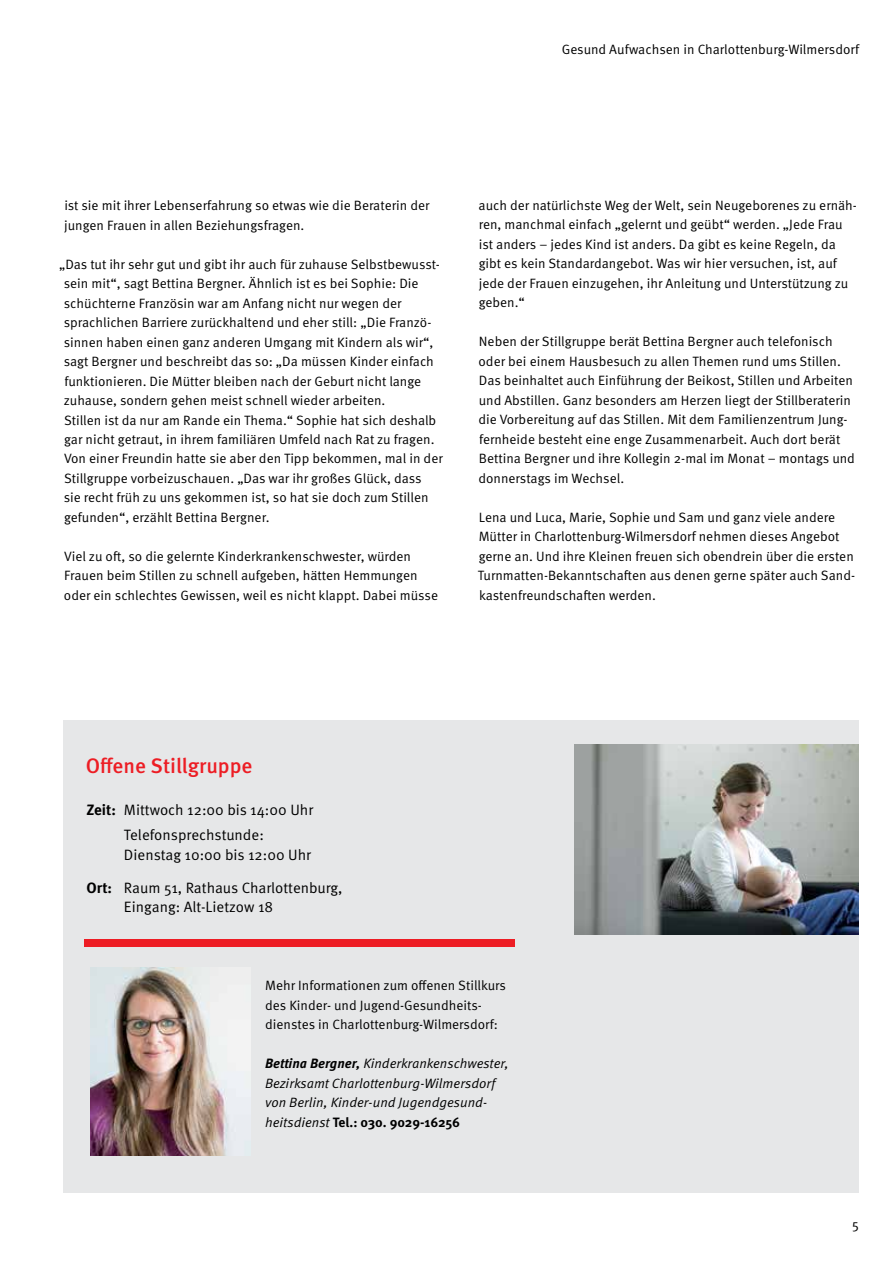
<style>
.page{position:relative;width:893px;height:1263px;background:#fff}
.page>*{position:absolute;margin:0;border:0;box-sizing:border-box;transform-origin:0 0}
.t1{font:500 21px "Meta OT";color:#ed1d24}
.t2{font:15px/19.5px "Meta OT Norm";color:#000}
.t3{font:13.5px/19.5px "Meta OT Norm";color:#000}
.t4{font:13.5px/19.5px "Meta OT Norm Ita";color:#000}
.t5{font:700 13.5px "Meta OT";letter-spacing:-.01em;color:#000}
.s1{font-family:"Meta OT";font-weight:700}
.s2{font-family:"Meta OT";font-weight:700;font-style:italic}
.s3{font-family:"Meta OT Norm Ita";font-weight:400}
</style>
<div class="page">
<div style="left:64px;top:721px;width:795px;height:472px;background:#e6e7e8"></div>
<img style="left:90px;top:967px;width:161px;height:189px">
<div style="left:84px;top:939px;width:430px;height:7px;background:#ed1d24"></div>
<img style="left:575px;top:745px;width:284px;height:189px">
<p class="t3" style="left:562px;top:40px;width:299px">Gesund Aufwachsen in Charlottenburg-Wilmersdorf</p>
<p class="t3" style="left:64px;top:196px;width:367px">ist sie mit ihrer Lebenserfahrung so etwas wie die Beraterin der jungen Frauen in allen Beziehungsfragen.</p>
<p class="t3" style="left:64px;top:254px;width:380px;text-indent:-5px">„Das tut ihr sehr gut und gibt ihr auch für zuhause Selbstbewusst&shy;sein mit“, sagt Bettina Bergner. Ähnlich ist es bei Sophie: Die schüchterne Französin war am Anfang nicht nur wegen der sprachlichen Barriere zurückhaltend und eher still: „Die Franzö&shy;sinnen haben einen ganz anderen Umgang mit Kindern als wir“, sagt Bergner und beschreibt das so: „Da müssen Kinder einfach funktionieren. Die Mütter bleiben nach der Geburt nicht lange zuhause, sondern gehen meist schnell wieder arbeiten.<br>Stillen ist da nur am Rande ein Thema.“ Sophie hat sich deshalb gar nicht getraut, in ihrem familiären Umfeld nach Rat zu fragen.<br>Von einer Freundin hatte sie aber den Tipp bekommen, mal in der Stillgruppe vorbeizuschauen. „Das war ihr großes Glück, dass<br>sie recht früh zu uns gekommen ist, so hat sie doch zum Stillen gefunden“, erzählt Bettina Bergner.</p>
<p class="t3" style="left:64px;top:547px;width:376px">Viel zu oft, so die gelernte Kinderkrankenschwester, würden<br>Frauen beim Stillen zu schnell aufgeben, hätten Hemmungen oder ein schlechtes Gewissen, weil es nicht klappt. Dabei müsse</p>
<p class="t3" style="left:479px;top:196px;width:380px">auch der natürlichste Weg der Welt, sein N eugeborenes zu ernäh&shy;ren, manchmal einfach „gelernt und geübt“ werden. „Jede Frau ist anders – jedes Kind ist anders. Da gibt es keine Regeln, da gibt es kein Standardangebot. Was wir hier versuchen, ist, auf jede der Frauen einzugehen, ihr Anleitung und Unterstützung zu geben.“</p>
<p class="t3" style="left:478px;top:332px;width:378px">N eben der Stillgruppe berät Bettina Bergner auch telefonisch oder bei einem Hausbesuch zu allen Themen rund ums Stillen.<br>Das beinhaltet auch Einführung der Beikost, Stillen und Arbeiten und Abstillen. Ganz besonders am H erzen liegt der Stillberaterin die Vorbereitung auf das Stillen. Mit dem Familienzentrum Jung&shy;fernheide besteht eine enge Zusammenarbeit. Auch dort berät Bettina Bergner und ihre Kollegin 2-mal im Monat – montags und donnerstags im Wechsel.</p>
<p class="t3" style="left:478px;top:508px;width:379px">Lena und Luca, Marie, Sophie und Sam und ganz viele andere Mütter in Charlottenburg-Wilmersdorf nehmen dieses Angebot gerne an. Und ihre Kleinen freuen sich obendrein über die ersten Turnmatten-Bekanntschaften aus denen gerne später auch Sand&shy;kastenfreundschaften werden.</p>
<h1 class="t1" style="left:86px;top:754px;width:168px">Offene Stillgruppe</h1>
<p class="t2" style="left:86px;top:797px;width:228px;line-height:25.5px"><span class="s1">Zeit:</span> Mittwoch 12:00 bis 14:00 Uhr<br>T</p>
<p class="t2" style="left:124px;top:825px;width:189px;text-indent:6px">elefonsprechstunde:<br>Dienstag 10:00 bis 12:00 Uhr</p>
<p class="t2" style="left:124px;top:878px;width:220px;text-indent:-38px"><span class="s1">Ort:</span> Raum 51, Rathaus Charlottenburg,<br>Eingang: Alt-Lietzow 18</p>
<p class="t3" style="left:265px;top:976px;width:242px">Mehr Informationen zum offenen Stillkurs des Kinder- und Jugend-Gesundheits&shy;dienstes in Charlottenburg-Wilmersdorf:</p>
<p class="t4" style="left:265px;top:1054px;width:245px"><span class="s2">Bettina Bergner,</span> Kinderkrankenschwester,<br>Bezirksamt Charlottenburg-Wilmersdorf von Berlin, Kinder-und Jugendgesund-</p>
<p class="t5" style="left:265px;top:1114px;width:196px"><span class="s3">heitsdienst</span> Tel.: 030. 9029-16256</p>
<p class="t3" style="left:852px;top:1215px;width:8px">5</p>
</div>
